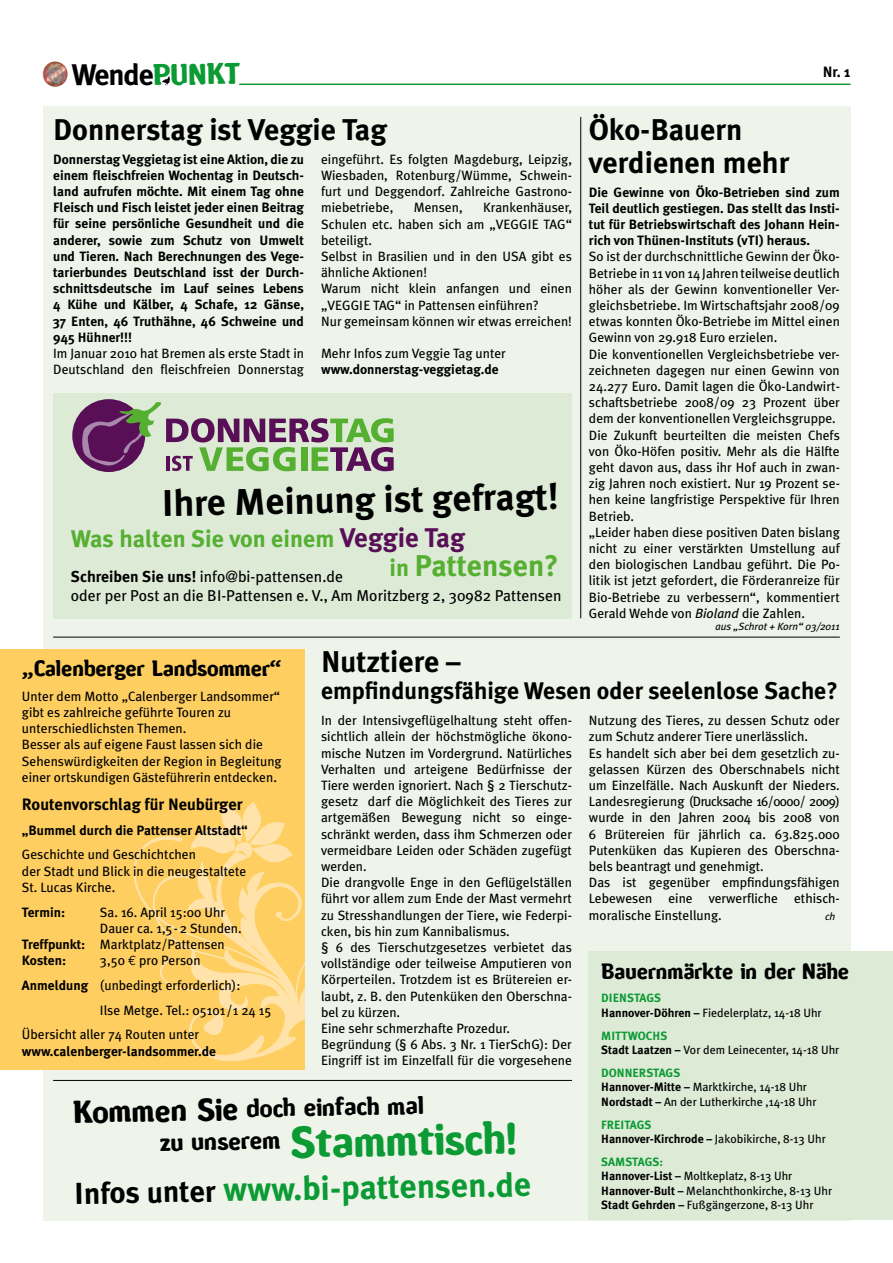
<style>
.page{position:relative;width:893px;height:1263px;background:#fff}
.page>*{position:absolute;margin:0;border:0;box-sizing:border-box;transform-origin:0 0}
.t1{font:42px "Amoebia Drop";color:#0b9a33}
.t2{font:700 37.2px "Meta Plus";color:#000}
.t3{font:700 33.75px "Meta Plus";color:#0b9a33}
.t4{font:700 30px/33px "Meta Plus";color:#000}
.t5{font:700 30px "Meta Plus";color:#55af30}
.t6{font:700 29.85px "Meta Plus";letter-spacing:-.04em;color:#000}
.t7{font:28.2px "Amoebia Drop";color:#0b9a33}
.t8{font:700 24px "Meta Plus";color:#000}
.t9{font:700 24px "Meta Plus";color:#55af30}
.t10{font:23.55px "Amoebia Drop";color:#000}
.t11{font:21px "Amoebia Drop";color:#000}
.t12{font:700 16.5px "Meta Plus";color:#000}
.t13{font:15.75px/18.9px "Meta Plus";color:#000}
.t14{font:700 15px "Meta Plus";color:#000}
.t15{font:13.5px/16.2px "Meta Plus";color:#000}
.t16{font:700 13.5px/16.2px "Meta Plus";color:#000;text-align:justify}
.t17{font:12px/14.4px "Meta Plus";color:#000}
.t18{font:italic 10.5px "Meta Plus";color:#000}
.s1{font-size:27px;color:#590f55}
.s2{font-size:24px}
.s3{font-weight:700}
.s4{font-style:italic}
.s5{font-family:"Euro Mono"}
.s6{font-weight:700;color:#0b9a33}
.s7{font-size:30px}
.s8{font-size:30.3px;color:#000}
</style>
<div class="page">
<div style="left:43px;top:106px;width:807px;height:1114px;background:#eef4ea"></div>
<hr style="left:239px;top:84px;width:611px;height:1px;background:#0b9a33">
<div style="left:53px;top:393px;width:519px;height:225px;background:#dcead6"></div>
<img style="left:43px;top:61px;width:25px;height:26px;border-radius:13px">
<svg style="left:162px;top:77px;width:8px;height:8px"></svg>
<div style="left:0;top:649px;width:304px;height:420px;background:#fece60"></div>
<svg style="left:133px;top:802px;width:171px;height:260px"></svg>
<hr style="left:53px;top:637px;width:787px;height:1px;background:#000">
<hr style="left:53px;top:1080px;width:519px;height:1px;background:#000">
<div style="left:589px;top:951px;width:304px;height:269px;background:#dcead6"></div>
<hr style="left:580px;top:117px;width:1px;height:501px;background:#000">
<div style="left:72px;top:399px;width:73px;height:73px;background:#590f55;border-radius:50%"></div>
<svg style="left:80px;top:402px;width:314px;height:69px"></svg>
<h3 class="t6" style="left:72px;top:57px;width:84px">Wende</h3>
<h3 class="t7" style="left:153px;top:60px;width:88px;rotate:-1deg">PUNKT</h3>
<h3 class="t4" style="left:53px;top:113px;width:335px">Donnerstag ist Veggie Tag</h3>
<p class="t16" style="left:53px;top:151px;width:252px">Donnerstag Veggietag ist eine Aktion, die zu einem fleischfreien Wochentag in Deutsch&shy;land aufrufen möchte. Mit einem Tag ohne Fleisch und Fisch leistet jeder einen Beitrag für seine persönliche Gesundheit und die anderer, sowie zum Schutz von Umwelt und Tieren. Nach Berechnungen des Vege&shy;tarierbundes Deutschland isst der Durch&shy;schnittsdeutsche im Lauf seines Lebens 4 Kühe und Kälber, 4 Schafe, 12 Gänse, 37 Enten, 46 Truthähne, 46 Schweine und 945 Hühner!!!</p>
<p class="t15" style="left:53px;top:345px;width:252px">Im Januar 2010 hat Bremen als erste Stadt in<br>Deutschland den fleischfreien Donnerstag</p>
<p class="t15" style="left:321px;top:151px;width:252px;text-align:justify">eingeführt. Es folgten Magdeburg, Leipzig, Wiesbaden, Rotenburg/Wümme, Schwein&shy;furt und Deggendorf. Zahlreiche Gastrono&shy;miebetriebe,</p>
<p class="t15" style="left:321px;top:199px;width:252px;text-indent:162px">Krankenhäuser,<br>Schulen etc. haben sich am „VEGGIE TAG“ beteiligt.<br>Selbst in Brasilien und in den USA gibt es ähnliche Aktionen!<br>Warum nicht klein anfangen und einen „VEGGIE TAG“ in Pattensen einführen?<br>Nur gemeinsam können wir etwas erreichen!</p>
<p class="t15" style="left:321px;top:345px;width:186px">Mehr Infos zum Veggie Tag unter</p>
<p class="t16" style="left:321px;top:361px;width:179px">www.donnerstag-veggietag.de</p>
<p class="t15" style="left:414px;top:199px;width:50px">Mensen,</p>
<h2 class="t2" style="left:161px;top:482px;width:398px;rotate:-1deg">Ihre Meinung ist gefragt!</h2>
<h3 class="t9" style="left:71px;top:525px;width:396px">Was halten Sie von einem <span class="s1">Veggie Tag</span></h3>
<h3 class="t5" style="left:389px;top:548px;width:171px"><span class="s2">in</span> Pattensen?</h3>
<p class="t13" style="left:71px;top:567px;width:492px"><span class="s3">Schreiben Sie uns!</span> info@bi-pattensen.de<br>oder per Post an die BI-Pattensen e. V., Am Moritzberg 2, 30982 Pattensen</p>
<h3 class="t4" style="left:589px;top:113px;width:202px">Öko-Bauern verdienen mehr</h3>
<p class="t14" style="left:823px;top:63px;width:29px">Nr. 1</p>
<p class="t16" style="left:589px;top:184px;width:252px">Die Gewinne von Öko-Betrieben sind zum Teil deutlich gestiegen. Das stellt das Insti&shy;tut für Betriebswirtschaft des Johann Hein&shy;rich von Thünen-Instituts (vTI) heraus.</p>
<p class="t15" style="left:589px;top:248px;width:252px">So ist der durchschnittliche Gewinn der Öko-Betriebe in 11 von 14 Jahren teilweise deutlich höher als der Gewinn konventioneller Ver&shy;gleichsbetriebe. Im Wirtschaftsjahr 2008/09 etwas konnten Öko-Betriebe im Mittel einen Gewinn von 29.918 Euro erzielen.<br>Die konventionellen Vergleichsbetriebe ver&shy;zeichneten dagegen nur einen Gewinn von 24.277 Euro. Damit lagen die Öko-Landwirt&shy;schaftsbetriebe 2008/09 23 Prozent über dem der konventionellen Vergleichsgruppe.<br>Die Zukunft beurteilten die meisten Chefs von Öko-Höfen positiv. Mehr als die Hälfte geht davon aus, dass ihr Hof auch in zwan&shy;zig Jahren noch existiert. Nur 19 Prozent se&shy;hen keine langfristige Perspektive für Ihren Betrieb.<br>„Leider haben diese positiven Daten bislang nicht zu einer verstärkten Umstellung auf den biologischen Landbau geführt. Die Po&shy;litik ist jetzt gefordert, die Förderanreize für Bio-Betriebe zu verbessern“, kommentiert Gerald Wehde von <span class="s4">Bioland</span> die Zahlen.</p>
<p class="t18" style="left:715px;top:620px;width:126px">aus „Schrot + Korn“ 03/2011</p>
<h3 class="t4" style="left:321px;top:645px;width:141px">Nutztiere –</h3>
<h3 class="t8" style="left:321px;top:677px;width:518px">empfindungsfähige Wesen oder seelenlose Sache?</h3>
<p class="t15" style="left:321px;top:712px;width:252px">In der Intensivgeflügelhaltung steht offen&shy;sichtlich allein der höchstmögliche ökono&shy;mische Nutzen im Vordergrund. Natürliches Verhalten und arteigene Bedürfnisse der Tiere werden ignoriert. Nach § 2 Tierschutz&shy;gesetz darf die Möglichkeit des Tieres zur artgemäßen Bewegung nicht so einge&shy;schränkt werden, dass ihm Schmerzen oder vermeidbare Leiden oder Schäden zugefügt werden.<br>Die drangvolle Enge in den Geflügelställen führt vor allem zum Ende der Mast vermehrt zu Stresshandlungen der Tiere, wie Federpi&shy;cken, bis hin zum Kannibalismus.<br>§ 6 des Tierschutzgesetzes verbietet das vollständige oder teilweise Amputieren von Körperteilen. Trotzdem ist es Brütereien er&shy;laubt, z. B. den Putenküken den Oberschna&shy;bel zu kürzen.<br>Eine sehr schmerzhafte Prozedur.<br>Begründung (§ 6 Abs. 3 Nr. 1 TierSchG): Der Eingriff ist im Einzelfall für die vorgesehene</p>
<p class="t15" style="left:589px;top:712px;width:252px">Nutzung des Tieres, zu dessen Schutz oder zum Schutz anderer Tiere unerlässlich.<br>Es handelt sich aber bei dem gesetzlich zu&shy;gelassen Kürzen des Oberschnabels nicht um Einzelfälle. Nach Auskunft der Nieders.<br>Landesregierung (Drucksache 16/0000/ 2009) wurde in den Jahren 2004 bis 2008 von 6 Brütereien für jährlich ca. 63.825.000<br>Putenküken das Kupieren des Oberschna&shy;bels beantragt und genehmigt.<br>Das ist gegenüber empfindungsfähigen Lebewesen eine verwerfliche ethisch&shy;moralische Einstellung.</p>
<h3 class="t11" style="left:22px;top:657px;width:261px">„Calenberger Landsommer“</h3>
<p class="t15" style="left:22px;top:688px;width:261px">Unter dem Motto „Calenberger Landsommer“ gibt es zahlreiche geführte Touren zu unterschiedlichsten Themen.<br>Besser als auf eigene Faust lassen sich die Sehenswürdigkeiten der Region in Begleitung einer ortskundigen Gästeführerin entdecken.</p>
<p class="t12" style="left:22px;top:795px;width:222px">Routenvorschlag für Neubürger</p>
<p class="t16" style="left:22px;top:822px;width:227px">„Bummel durch die Pattenser Altstadt“</p>
<p class="t15" style="left:22px;top:846px;width:226px">Geschichte und Geschichtchen<br>der Stadt und Blick in die neugestaltete<br>St. Lucas Kirche.</p>
<p class="t16" style="left:22px;top:904px;width:45px">Termin:</p>
<p class="t15" style="left:100px;top:904px;width:127px">Sa. 16. April 15:00 Uhr</p>
<p class="t15" style="left:100px;top:920px;width:143px">Dauer ca. 1,5- 2 Stunden.</p>
<p class="t15" style="left:22px;top:936px;width:204px"><span class="s3">Treffpunkt:</span> Marktplatz/Pattensen</p>
<p class="t16" style="left:22px;top:952px;width:46px">Kosten:</p>
<p class="t15" style="left:100px;top:952px;width:102px">3,50 <span class="s5">€</span> pro Person</p>
<p class="t15" style="left:22px;top:977px;width:220px"><span class="s3">Anmeldung</span> (unbedingt erforderlich):</p>
<p class="t15" style="left:100px;top:1002px;width:173px">Ilse Metge. Tel.: 05101/1 24 15</p>
<p class="t15" style="left:22px;top:1026px;width:179px">Übersicht aller 74 Routen unter</p>
<p class="t16" style="left:22px;top:1043px;width:196px">www.calenberger-landsommer.de</p>
<p class="t18" style="left:825px;top:910px;width:12px">ch</p>
<h3 class="t11" style="left:601px;top:960px;width:249px">Bauernmärkte in der Nähe</h3>
<p class="t17" style="left:601px;top:991px;width:222px"><span class="s6">DIENSTAGS<br></span><span class="s3">Hannover-Döhren –</span> Fiedelerplatz, 14-18 Uhr</p>
<p class="t17" style="left:601px;top:1028px;width:240px"><span class="s6">MITTWOCHS<br></span><span class="s3">Stadt Laatzen –</span> Vor dem Leinecenter, 14-18 Uhr</p>
<p class="t17" style="left:601px;top:1065px;width:217px"><span class="s6">DONNERSTAGS<br></span><span class="s3">Hannover-Mitte –</span> Marktkirche, 14-18 Uhr<br><span class="s3">Nordstadt –</span> An der Lutherkirche ,14-18 Uhr</p>
<p class="t17" style="left:601px;top:1117px;width:226px"><span class="s6">FREITAGS<br></span><span class="s3">Hannover-Kirchrode –</span> Jakobikirche, 8-13 Uhr</p>
<p class="t17" style="left:601px;top:1154px;width:232px"><span class="s6">SAMSTAGS:<br></span><span class="s3">Hannover-List –</span> Moltkeplatz, 8-13 Uhr <span class="s3">Hannover-Bult –</span> Melanchthonkirche, 8-13 Uhr <span class="s3">Stadt Gehrden –</span> Fußgängerzone, 8-13 Uhr</p>
<h3 class="t10" style="left:73px;top:1099px;width:352px;rotate:-1deg"><span class="s7">Kommen Sie</span> doch einfach mal</h3>
<h1 class="t1" style="left:159px;top:1122px;width:360px;rotate:-1deg"><sup>zu</sup> <sup>unserem</sup> Stammtisch!</h1>
<h3 class="t3" style="left:74px;top:1173px;width:459px;rotate:-1deg"><span class="s8">Infos unter</span> www.bi-pattensen.de</h3>
</div>
